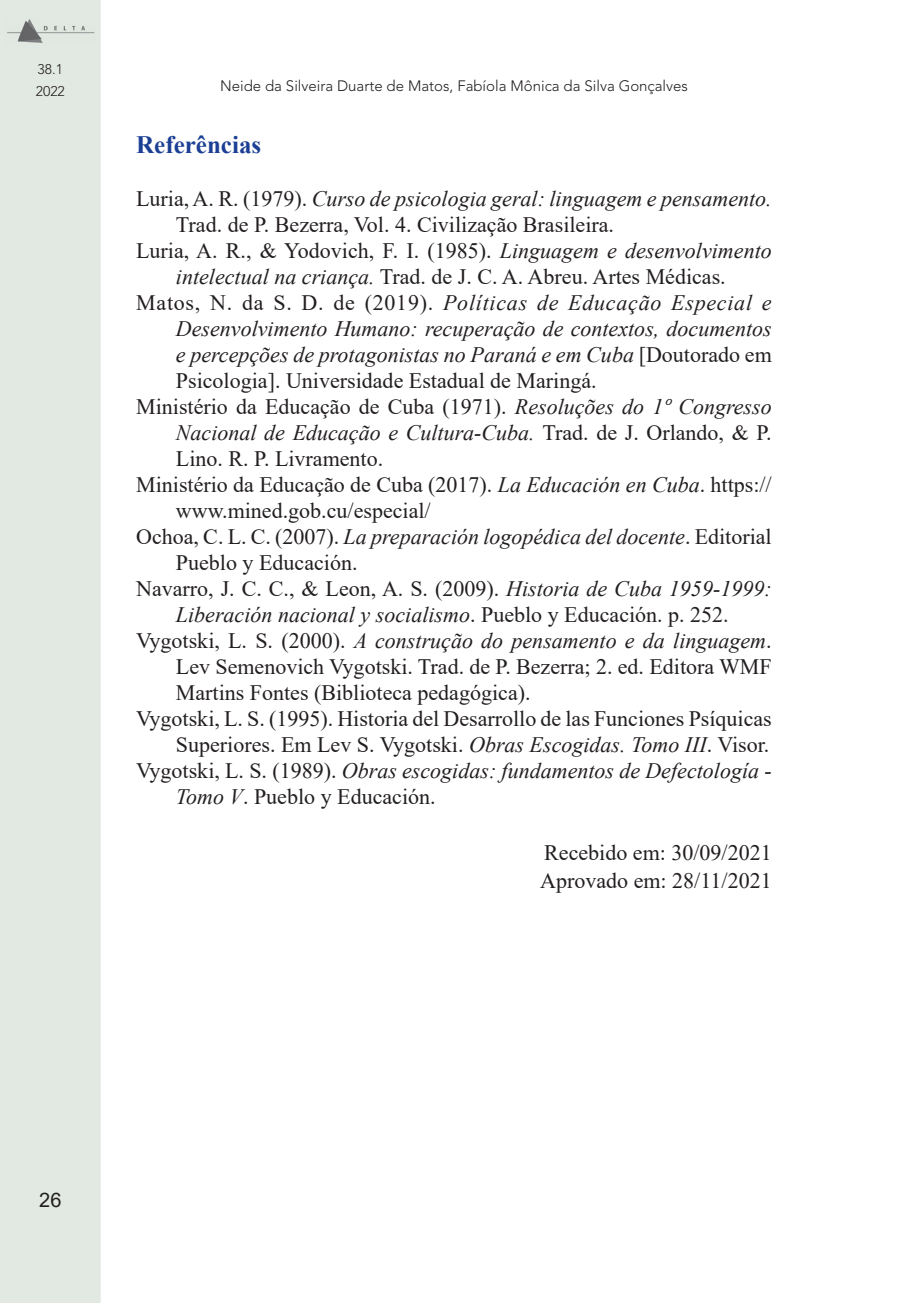
<style>
.page{position:relative;width:908px;height:1304px;background:#fff}
.page>*{position:absolute;margin:0;border:0;box-sizing:border-box;transform-origin:0 0}
.t1{font:700 25px "Times New Roman";color:#1b3f94}
.t2{font:22px/28px "Times New Roman";color:#231f20}
.t3{font:italic 22px "Times New Roman";color:#231f20}
.t4{font:italic 22px "Times New Roman";letter-spacing:.035em;color:#231f20}
.t5{font:20px "Arial";color:#231f20}
.t6{font:300 15px "Avenir";color:#231f20}
.t7{font:300 14px/22px "Avenir";color:#231f20}
.s1{font-style:normal}
.s2{font-style:italic}
</style>
<div class="page">
<div style="left:0;top:0;width:102px;height:1303px;background:#e1e9e2"></div>
<img style="left:7px;top:19px;width:88px;height:24px">
<div style="left:101px;top:0;width:6px;height:1304px;background:#fff"></div>
<p class="t7" style="left:36px;top:58px;width:31px">38.1<br>2022</p>
<p class="t6" style="left:220px;top:77px;width:469px">Neide da Silveira Duarte de Matos, Fabíola Mônica da Silva Gonçalves</p>
<p class="t1" style="left:136px;top:127px;width:126px">Referências</p>
<p class="t3" style="left:136px;top:184px;width:636px"><span class="s1">Luria, A. R. (1979).</span> Curso de psicologia geral: linguagem e pensamento.</p>
<p class="t2" style="left:176px;top:210px;width:439px">Trad. de P. Bezerra, Vol. 4. Civilização Brasileira.</p>
<p class="t2" style="left:136px;top:236px;width:636px">Luria, A. R., &amp; Yodovich, F. I. (1985). <span class="s2">Linguagem e desenvolvimento</span></p>
<p class="t2" style="left:176px;top:262px;width:551px"><span class="s2">intelectual na criança.</span> Trad. de J. C. A. Abreu. Artes Médicas.</p>
<p class="t4" style="left:136px;top:288px;width:636px"><span class="s1">Matos, N. da S. D. de (2019).</span> Políticas de Educação Especial e</p>
<p class="t3" style="left:176px;top:314px;width:597px">Desenvolvimento Humano: recuperação de contextos, documentos</p>
<p class="t3" style="left:176px;top:340px;width:597px">e percepções de protagonistas no Paraná e em Cuba <span class="s1">[Doutorado em</span></p>
<p class="t2" style="left:176px;top:366px;width:422px">Psicologia]. Universidade Estadual de Maringá.</p>
<p class="t2" style="left:136px;top:392px;width:636px">Ministério da Educação de Cuba (1971). <span class="s2">Resoluções do 1º Congresso</span></p>
<p class="t3" style="left:176px;top:418px;width:597px">Nacional de Educação e Cultura-Cuba. <span class="s1">Trad. de J. Orlando, &amp; P.</span></p>
<p class="t2" style="left:176px;top:444px;width:209px">Lino. R. P. Livramento.</p>
<p class="t2" style="left:136px;top:470px;width:636px">Ministério da Educação de Cuba (2017). <span class="s2">La Educación en Cuba</span>. https://</p>
<p class="t2" style="left:176px;top:496px;width:256px">www.mined.gob.cu/especial/</p>
<p class="t3" style="left:136px;top:522px;width:636px"><span class="s1">Ochoa, C. L. C. (2007).</span> La preparación logopédica del docente<span class="s1">. Editorial</span></p>
<p class="t2" style="left:176px;top:548px;width:183px">Pueblo y Educación.</p>
<p class="t2" style="left:136px;top:574px;width:636px">Navarro, J. C. C., &amp; Leon, A. S. (2009). <span class="s2">Historia de Cuba 1959-1999:</span></p>
<p class="t3" style="left:176px;top:600px;width:554px">Liberación nacional y socialismo<span class="s1">. Pueblo y Educación. p. 252.</span></p>
<p class="t3" style="left:136px;top:626px;width:636px"><span class="s1">Vygotski, L. S. (2000).</span> A construção do pensamento e da linguagem<span class="s1">.</span></p>
<p class="t2" style="left:176px;top:652px;width:597px">Lev Semenovich Vygotski. Trad. de P. Bezerra; 2. ed. Editora WMF</p>
<p class="t2" style="left:176px;top:678px;width:356px">Martins Fontes (Biblioteca pedagógica).</p>
<p class="t2" style="left:136px;top:704px;width:637px">Vygotski, L. S. (1995). Historia del Desarrollo de las Funciones Psíquicas</p>
<p class="t2" style="left:176px;top:730px;width:594px">Superiores. Em Lev S. Vygotski. <span class="s2">Obras Escogidas. Tomo III</span>. Visor.</p>
<p class="t3" style="left:136px;top:756px;width:636px"><span class="s1">Vygotski, L. S. (1989).</span> Obras escogidas: fundamentos de Defectología -</p>
<p class="t2" style="left:176px;top:782px;width:261px"><span class="s2">Tomo V</span>. Pueblo y Educación.</p>
<p class="t2" style="left:540px;top:838px;width:233px">Recebido em: 30/09/2021<br>Aprovado em: 28/11/2021</p>
<p class="t5" style="left:39px;top:1186px;width:24px">26</p>
</div>
